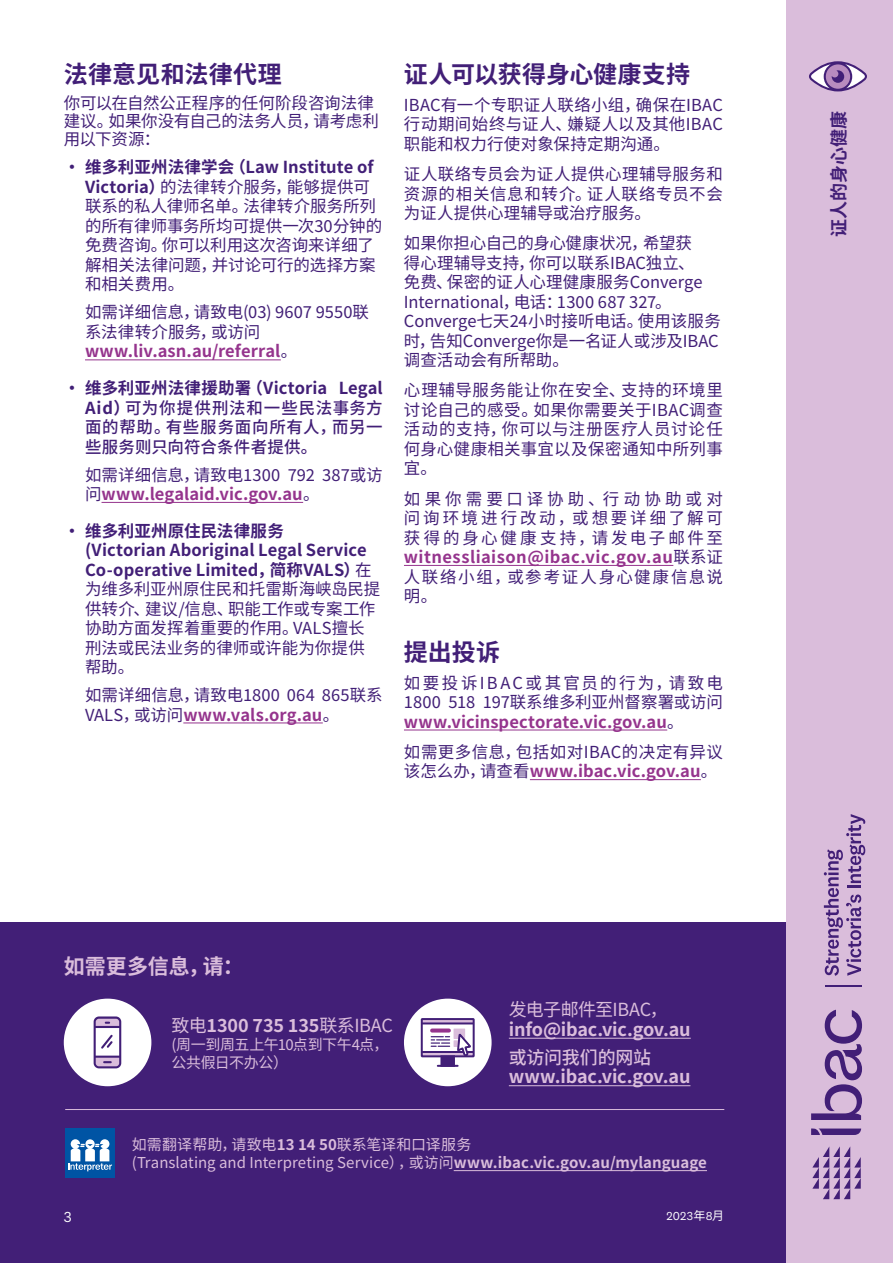
<style>
.page{position:relative;width:893px;height:1263px;background:#fff}
.page>*{position:absolute;margin:0;border:0;box-sizing:border-box;transform-origin:0 0}
.Heading3{font:700 24px "Noto Sans SC";letter-spacing:.01em;color:#421f77}
.t1{font:700 21px "Noto Sans SC";letter-spacing:-.005em;color:#dabddb}
.t2{font:700 18px/19.5px "Noto Sans SC";letter-spacing:-.015em;color:#dabddb}
.t3{font:700 18px "Noto Sans SC";color:#421f77}
.Body_text{font:16.5px/19.5px "Noto Sans SC";letter-spacing:.005em;color:#421f77;text-align:justify}
.Bullet_follower{font:16.5px/19.5px "Noto Sans SC";letter-spacing:.005em;color:#421f77}
.t4{font:500 16.5px/19.5px "Noto Sans SC";letter-spacing:.03em;color:#421f77;text-align:justify}
.Body_text-2{font:16.5px/19.5px "Noto Sans SC";letter-spacing:.03em;color:#421f77}
.Body_text_before_bullets{font:16.5px/18px "Noto Sans SC";letter-spacing:-.005em;color:#421f77}
.t5{font:15px/18px "Noto Sans SC";letter-spacing:-.005em;color:#dabddb}
.t6{font:15px/18px "Noto Sans SC";letter-spacing:-.03em;color:#dabddb}
.t7{font:15px "National 2";color:#fff}
.t8{font:12px "National 2";color:#fff}
.s1{font-weight:700}
.s2{font-weight:700;color:#95348d}
.s3{font-weight:400}
.s4{font-weight:500}
.s5{font-family:"Noto Sans CJ Ksc"}
</style>
<div class="page">
<hr style="left:85px;top:359px;width:196px;height:1px;background:#95348d">
<hr style="left:102px;top:502px;width:201px;height:1px;background:#95348d">
<hr style="left:183px;top:722px;width:140px;height:1px;background:#95348d">
<hr style="left:404px;top:565px;width:269px;height:1px;background:#95348d">
<hr style="left:404px;top:730px;width:263px;height:1px;background:#95348d">
<hr style="left:530px;top:779px;width:171px;height:1px;background:#95348d">
<div style="left:0;top:923px;width:806px;height:340px;background:#421f77"></div>
<hr style="left:65px;top:1109px;width:659px;height:1px;background:#dabddb">
<hr style="left:509px;top:1038px;width:182px;height:1px;background:#dabddb">
<hr style="left:509px;top:1085px;width:181px;height:1px;background:#dabddb">
<div style="left:64px;top:999px;width:87px;height:87px;background:#fff;border-radius:50%"></div>
<div style="left:404px;top:999px;width:88px;height:87px;background:#fff;border-radius:50%"></div>
<svg style="left:94px;top:1016px;width:27px;height:52px"></svg>
<div style="left:442px;top:1056px;width:12px;height:9px;background:#421f77"></div>
<hr style="left:422px;top:1019px;width:52px;height:4px;background:#dabddb">
<div style="left:422px;top:1051px;width:52px;height:5px;background:#dabddb"></div>
<div style="left:421px;top:1018px;width:54px;height:39px;border:2px solid #421f77"></div>
<hr style="left:422px;top:1022px;width:52px;height:2px;background:#421f77">
<hr style="left:422px;top:1051px;width:52px;height:2px;background:#421f77">
<div style="left:440px;top:1055px;width:15px;height:12px;border:2px solid #421f77"></div>
<hr style="left:438px;top:1065px;width:20px;height:2px;background:#421f77">
<svg style="left:430px;top:1028px;width:21px;height:19px"></svg>
<div style="left:454px;top:1028px;width:11px;height:11px;background:#dabddb"></div>
<div style="left:454px;top:1040px;width:11px;height:7px;background:#dabddb"></div>
<svg style="left:457px;top:1018px;width:14px;height:48px"></svg>
<hr style="left:454px;top:1170px;width:253px;height:1px;background:#dabddb">
<div style="left:65px;top:1128px;width:50px;height:50px;background:#0054a4"></div>
<svg style="left:68px;top:1139px;width:44px;height:32px"></svg>
<div style="left:787px;top:0;width:106px;height:1263px;background:#dabddb"></div>
<svg style="left:811px;top:1010px;width:51px;height:110px"></svg>
<svg style="left:811px;top:1128px;width:50px;height:7px"></svg>
<svg style="left:812px;top:1146px;width:49px;height:53px"></svg>
<svg style="left:824px;top:814px;width:41px;height:162px"></svg>
<hr style="left:825px;top:985px;width:36px;height:2px;background:#421f77">
<svg style="left:809px;top:61px;width:58px;height:30px"></svg>
<p class="Heading3" style="left:64px;top:61px;width:220px">法律意见和法律代理</p>
<p class="Body_text_before_bullets" style="left:64px;top:95px;width:317px">你可以在自然公正程序的任何阶段咨询法律建议。如果你没有自己的法务人员，请考虑利用以下资源：</p>
<p class="Body_text" style="left:85px;top:158px;width:299px;text-align:left;text-indent:-21px"><span class="s1">• 维多利亚州法律学会（Law Institute of<br>Victoria）</span>的法律转介服务，能够提供可联系的私人律师名单。法律转介服务所列的所有律师事务所均可提供一次30分钟的免费咨询。你可以利用这次咨询来详细了解相关法律问题，并讨论可行的选择方案和相关费用。</p>
<p class="Bullet_follower" style="left:85px;top:303px;width:285px">如需详细信息，请致电(03) 9607 9550联系法律转介服务，或访问<span class="s2">www.liv.asn.au/referral</span>。</p>
<p class="t4" style="left:85px;top:379px;width:299px;text-indent:-21px"><span class="s1">• 维多利亚州法律援助署（Victoria Legal Aid）</span>可为你提供刑法和一些民法事务方面的帮助。有些服务面向所有人，而另一些服务则只向符合条件者提供。</p>
<p class="Bullet_follower" style="left:85px;top:465px;width:299px">如需详细信息，请致电1300 792 387或访问<span class="s2">www.legalaid.vic.gov.au</span>。</p>
<p class="Body_text" style="left:85px;top:521px;width:297px;text-align:left;text-indent:-21px"><span class="s1">• 维多利亚州原住民法律服务<br>(Victorian Aboriginal Legal Service<br>Co-operative Limited，简称VALS）</span>在为维多利亚州原住民和托雷斯海峡岛民提供转介、建议/信息、职能工作或专案工作协助方面发挥着重要的作用。VALS擅长刑法或民法业务的律师或许能为你提供帮助。</p>
<p class="Bullet_follower" style="left:85px;top:686px;width:299px">如需详细信息，请致电1800 064 865联系<br>VALS，或访问<span class="s2">www.vals.org.au</span>。</p>
<p class="Heading3" style="left:404px;top:61px;width:288px">证人可以获得身心健康支持</p>
<p class="Body_text" style="left:404px;top:95px;width:320px">IBAC有一个专职证人联络小组，确保在IBAC行动期间始终与证人、嫌疑人以及其他IBAC职能和权力行使对象保持定期沟通。</p>
<p class="Body_text" style="left:404px;top:165px;width:320px">证人联络专员会为证人提供心理辅导服务和资源的相关信息和转介。证人联络专员不会为证人提供心理辅导或治疗服务。</p>
<p class="Body_text" style="left:404px;top:234px;width:318px;text-align:left">如果你担心自己的身心健康状况，希望获<br>得心理辅导支持，你可以联系IBAC独立、<br>免费、保密的证人心理健康服务Converge<br>International，电话：1300 687 327。<br>Converge七天24小时接听电话。使用该服务时，告知Converge你是一名证人或涉及IBAC调查活动会有所帮助。</p>
<p class="Body_text" style="left:404px;top:381px;width:320px">心理辅导服务能让你在安全、支持的环境里讨论自己的感受。如果你需要关于IBAC调查活动的支持，你可以与注册医疗人员讨论任何身心健康相关事宜以及保密通知中所列事宜。</p>
<p class="Body_text" style="left:404px;top:489px;width:320px">如果你需要口译协助、行动协助或对问询环境进行改动，或想要详细了解可获得的身心健康支持，请发电子邮件至<span class="s2">witnessliaison@ibac.vic.gov.au</span>联系证人联络小组，或参考证人身心健康信息说明。</p>
<p class="Heading3" style="left:404px;top:638px;width:98px">提出投诉</p>
<p class="Body_text" style="left:404px;top:673px;width:320px">如要投诉IBAC或其官员的行为，请致电1800 518 197联系维多利亚州督察署或访问<span class="s2">www.vicinspectorate.vic.gov.au</span>。</p>
<p class="Body_text-2" style="left:404px;top:742px;width:320px">如需更多信息，包括如对IBAC的决定有异议该怎么办，请查看<span class="s2">www.ibac.vic.gov.au</span>。</p>
<p class="t1" style="left:64px;top:954px;width:182px">如需更多信息，请：</p>
<p class="t2" style="left:171px;top:1016px;width:223px"><span class="s3">致电</span>1300 735 135<span class="s3">联系IBAC</span></p>
<p class="t6" style="left:171px;top:1035px;width:219px">(周一到周五上午10点到下午4点，公共假日不办公）</p>
<p class="t2" style="left:509px;top:1000px;width:183px"><span class="s3">发电子邮件至IBAC，</span>info@ibac.vic.gov.au</p>
<p class="t2" style="left:509px;top:1048px;width:183px"><span class="s4">或访问我们的网站</span>www.ibac.vic.gov.au</p>
<p class="t7" style="left:64px;top:1208px;width:9px">3</p>
<p class="t5" style="left:132px;top:1136px;width:577px">如需翻译帮助，请致电<span class="s1">13 14 50</span>联系笔译和口译服务<br>(Translating and Interpreting Service），或访问<span class="s1">www.ibac.vic.gov.au/mylanguage</span></p>
<p class="t8" style="left:667px;top:1209px;width:59px">2023<span class="s5">年</span>8<span class="s5">月</span></p>
<p class="t3" style="left:829px;top:237px;width:127px;rotate:-90deg">证人的身心健康</p>
</div>
